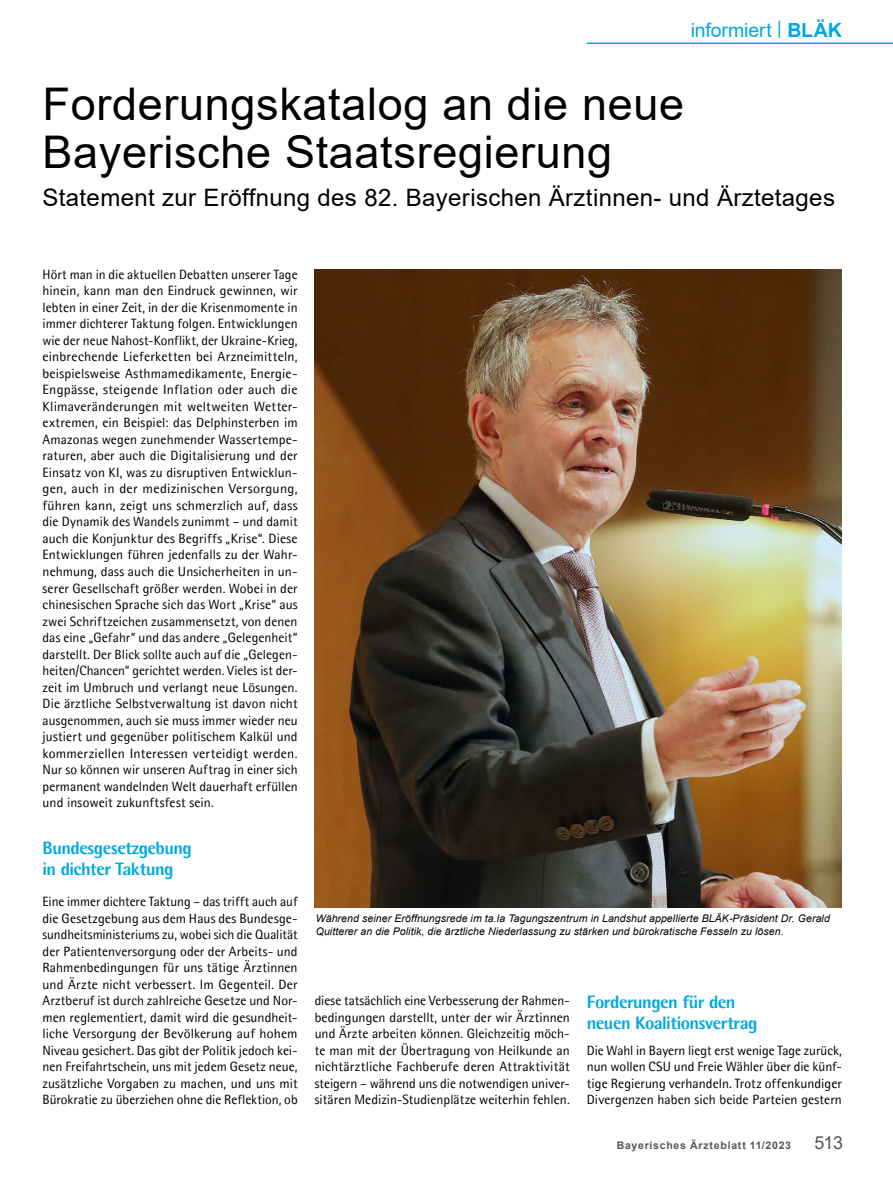
<style>
.page{position:relative;width:893px;height:1191px;background:#fff}
.page>*{position:absolute;margin:0;border:0;box-sizing:border-box;transform-origin:0 0}
.t1{font:45px/48px "Arial";letter-spacing:.015em;color:#000}
.t2{font:24px "Arial";letter-spacing:.015em;color:#000}
.t3{font:19.5px "Arial";letter-spacing:-.005em;color:#00a9e0}
.t4{font:800 18px/21px "Agfa Rotis Semisans";letter-spacing:-.03em;color:#00a9e0}
.t5{font:18px "Arial";color:#575654}
.t6{font:13.5px/16.5px "Agfa Rotis Semisans";color:#000;text-align:justify}
.t7{font:italic 10.5px/13.5px "Arial";letter-spacing:.01em;color:#000}
.t8{font:700 10.5px "Arial";letter-spacing:.07em;color:#575654}
.s1{font-weight:700}
</style>
<div class="page">
<hr style="left:587px;top:43px;width:306px;height:1px;background:#00a9e0">
<img style="left:315px;top:270px;width:527px;height:637px">
<h3 class="t3" style="left:691px;top:16px;width:153px">informiert <sup>|</sup> <span class="s1">BLÄK</span></h3>
<h1 class="t1" style="left:43px;top:80px;width:643px">Forderungskatalog an die neue<br>Bayerische Staatsregierung</h1>
<h2 class="t2" style="left:43px;top:181px;width:794px">Statement zur Eröffnung des 82. Bayerischen Ärztinnen- und Ärztetages</h2>
<p class="t6" style="left:43px;top:266px;width:257px">Hört man in die aktuellen Debatten unserer Tage hinein, kann man den Eindruck gewinnen, wir lebten in einer Zeit, in der die Krisenmomente in immer dichterer Taktung folgen. Entwicklungen wie der neue Nahost-Konflikt, der Ukraine-Krieg, einbrechende Lieferketten bei Arzneimitteln, beispielsweise Asthmamedikamente, Energie-Engpässe, steigende Inflation oder auch die Klimaveränderungen mit weltweiten Wetter&shy;extremen, ein Beispiel: das Delphinsterben im Amazonas wegen zunehmender Wassertempe&shy;raturen, aber auch die Digitalisierung und der Einsatz von KI, was zu disruptiven Entwicklun&shy;gen, auch in der medizinischen Versorgung, führen kann, zeigt uns schmerzlich auf, dass die Dynamik des Wandels zunimmt – und damit auch die Konjunktur des Begriffs „Krise“. Diese Entwicklungen führen jedenfalls zu der Wahr&shy;nehmung, dass auch die Unsicherheiten in un&shy;serer Gesellschaft größer werden. Wobei in der chinesischen Sprache sich das Wort „Krise“ aus zwei Schriftzeichen zusammensetzt, von denen das eine „Gefahr“ und das andere „Gelegenheit“ darstellt. Der Blick sollte auch auf die „Gelegen&shy;heiten/Chancen“ gerichtet werden. Vieles ist der&shy;zeit im Umbruch und verlangt neue Lösungen.<br>Die ärztliche Selbstverwaltung ist davon nicht ausgenommen, auch sie muss immer wieder neu justiert und gegenüber politischem Kalkül und kommerziellen Interessen verteidigt werden.<br>Nur so können wir unseren Auftrag in einer sich permanent wandelnden Welt dauerhaft erfüllen und insoweit zukunftsfest sein.</p>
<h3 class="t4" style="left:43px;top:836px;width:151px">Bundesgesetzgebung in dichter Taktung</h3>
<p class="t6" style="left:43px;top:893px;width:257px">Eine immer dichtere Taktung – das trifft auch auf die Gesetzgebung aus dem Haus des Bundesge&shy;sundheitsministeriums zu, wobei sich die Qualität der Patientenversorgung oder der Arbeits- und Rahmenbedingungen für uns tätige Ärztinnen und Ärzte nicht verbessert. Im Gegenteil. Der Arztberuf ist durch zahlreiche Gesetze und Nor&shy;men reglementiert, damit wird die gesundheit&shy;liche Versorgung der Bevölkerung auf hohem Niveau gesichert. Das gibt der Politik jedoch kei&shy;nen Freifahrtschein, uns mit jedem Gesetz neue, zusätzliche Vorgaben zu machen, und uns mit Bürokratie zu überziehen ohne die Reflektion, ob</p>
<p class="t7" style="left:316px;top:911px;width:516px">Während seiner Eröffnungsrede im ta.la Tagungszentrum in Landshut appellierte BLÄK-Präsident Dr. Gerald<br>Quitterer an die Politik, die ärztliche Niederlassung zu stärken und bürokratische Fesseln zu lösen.</p>
<p class="t6" style="left:315px;top:992px;width:257px">diese tatsächlich eine Verbesserung der Rahmen&shy;bedingungen darstellt, unter der wir Ärztinnen und Ärzte arbeiten können. Gleichzeitig möch&shy;te man mit der Übertragung von Heilkunde an nichtärztliche Fachberufe deren Attraktivität steigern – während uns die notwendigen univer&shy;sitären Medizin-Studienplätze weiterhin fehlen.</p>
<h3 class="t4" style="left:587px;top:991px;width:172px">Forderungen für den neuen Koalitionsvertrag</h3>
<p class="t6" style="left:587px;top:1041px;width:257px">Die Wahl in Bayern liegt erst wenige Tage zurück, nun wollen CSU und Freie Wähler über die künf&shy;tige Regierung verhandeln. Trotz offenkundiger Divergenzen haben sich beide Parteien gestern</p>
<p class="t8" style="left:617px;top:1137px;width:176px">Bayerisches Ärzteblatt 11/2023</p>
<h3 class="t5" style="left:814px;top:1130px;width:30px">513</h3>
</div>
